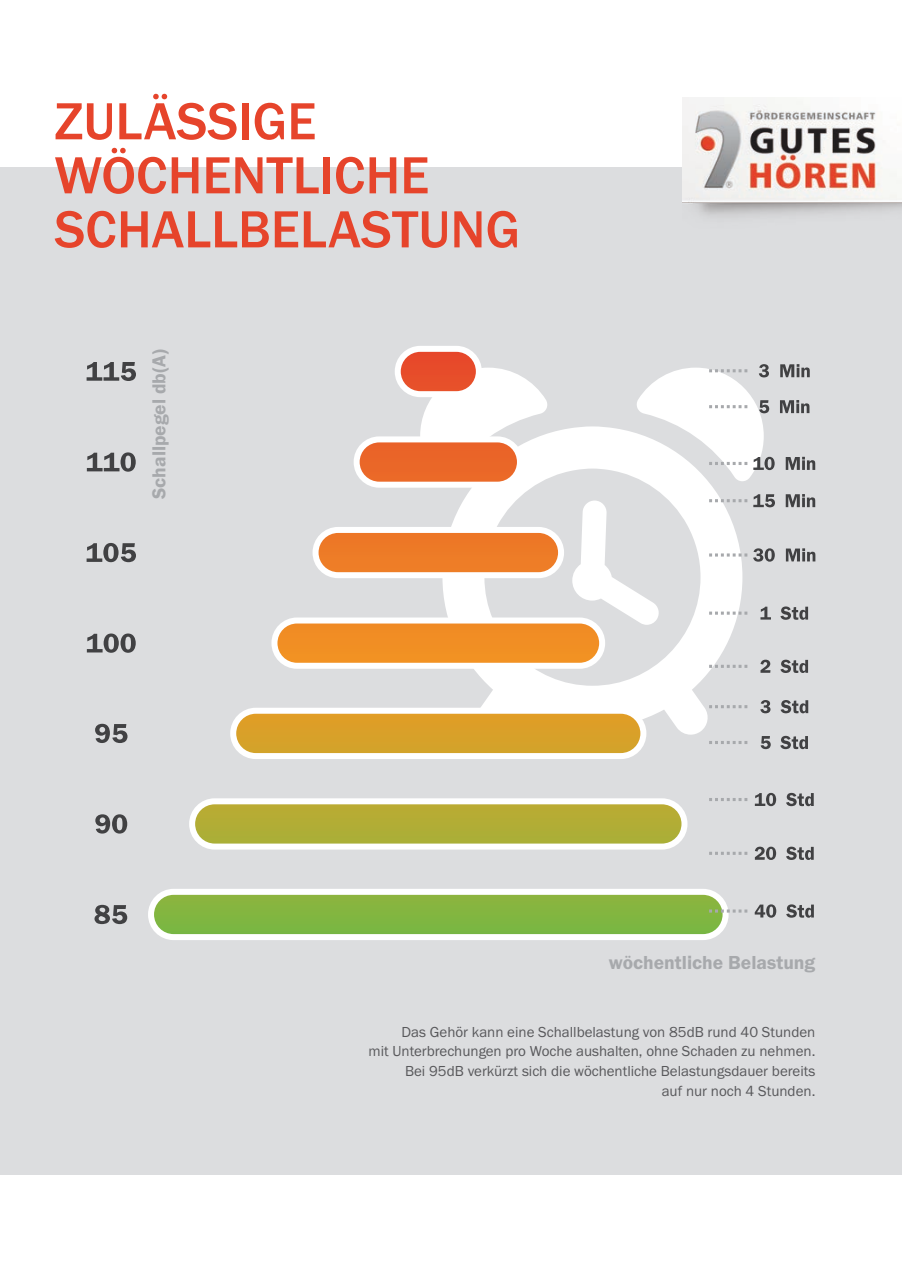
<style>
.page{position:relative;width:902px;height:1272px;background:#fff}
.page>*{position:absolute;margin:0;border:0;box-sizing:border-box;transform-origin:0 0}
.t1{font:500 54px/54px "Franklin Gothic Itc T";color:#e6442b}
.t2{font:600 19.5px "Franklin Gothic Itc T";color:#a7a9ac}
.t3{font:15px/19.5px "Franklin Gothic Itc T";color:#58585b;text-align:right}
</style>
<div class="page">
<div style="left:0;top:167px;width:901px;height:1007px;background:#dcdddf"></div>
<img style="left:682px;top:97px;width:219px;height:119px">
<svg style="left:420px;top:367px;width:343px;height:367px"></svg>
<div style="left:151px;top:891px;width:574px;height:46px;background:#83b640;border-radius:23px"></div>
<div style="left:148px;top:888px;width:580px;height:52px;border:6px solid #fff;border-radius:23px"></div>
<div style="left:192px;top:801px;width:492px;height:45px;background:#b2ad35;border-radius:23px"></div>
<div style="left:189px;top:798px;width:498px;height:51px;border:6px solid #fff;border-radius:23px"></div>
<div style="left:233px;top:710px;width:410px;height:46px;background:#d9a029;border-radius:23px"></div>
<div style="left:230px;top:707px;width:416px;height:52px;border:6px solid #fff;border-radius:23px"></div>
<div style="left:274px;top:620px;width:328px;height:45px;background:#f18e24;border-radius:23px"></div>
<div style="left:271px;top:617px;width:334px;height:51px;border:6px solid #fff;border-radius:23px"></div>
<div style="left:315px;top:530px;width:246px;height:45px;background:#ed7b27;border-radius:23px"></div>
<div style="left:312px;top:527px;width:252px;height:51px;border:6px solid #fff;border-radius:23px"></div>
<div style="left:356px;top:439px;width:164px;height:45px;background:#ea6728;border-radius:23px"></div>
<div style="left:353px;top:436px;width:170px;height:51px;border:6px solid #fff;border-radius:23px"></div>
<svg style="left:397px;top:349px;width:82px;height:45px;background:#e85737"></svg>
<div style="left:394px;top:346px;width:88px;height:51px;border:6px solid #fff;border-radius:23px"></div>
<svg style="left:87px;top:362px;width:49px;height:562px"></svg>
<svg style="left:759px;top:400px;width:10px;height:13px"></svg>
<svg style="left:780px;top:400px;width:29px;height:13px"></svg>
<svg style="left:758px;top:364px;width:11px;height:13px"></svg>
<svg style="left:780px;top:364px;width:29px;height:13px"></svg>
<svg style="left:753px;top:457px;width:21px;height:13px"></svg>
<svg style="left:785px;top:457px;width:30px;height:13px"></svg>
<svg style="left:753px;top:494px;width:22px;height:13px"></svg>
<svg style="left:785px;top:494px;width:30px;height:13px"></svg>
<svg style="left:753px;top:548px;width:21px;height:13px"></svg>
<svg style="left:785px;top:548px;width:30px;height:13px"></svg>
<svg style="left:760px;top:606px;width:10px;height:13px"></svg>
<svg style="left:780px;top:606px;width:28px;height:13px"></svg>
<svg style="left:760px;top:659px;width:10px;height:13px"></svg>
<svg style="left:780px;top:659px;width:28px;height:14px"></svg>
<svg style="left:760px;top:700px;width:10px;height:13px"></svg>
<svg style="left:780px;top:700px;width:28px;height:13px"></svg>
<svg style="left:760px;top:736px;width:10px;height:13px"></svg>
<svg style="left:780px;top:735px;width:27px;height:14px"></svg>
<svg style="left:754px;top:792px;width:22px;height:14px"></svg>
<svg style="left:786px;top:792px;width:27px;height:14px"></svg>
<svg style="left:754px;top:846px;width:22px;height:14px"></svg>
<svg style="left:786px;top:846px;width:27px;height:14px"></svg>
<svg style="left:754px;top:904px;width:22px;height:13px"></svg>
<svg style="left:786px;top:904px;width:27px;height:13px"></svg>
<svg style="left:709px;top:369px;width:38px;height:3px"></svg>
<svg style="left:709px;top:405px;width:38px;height:3px"></svg>
<svg style="left:709px;top:462px;width:38px;height:3px"></svg>
<svg style="left:709px;top:499px;width:38px;height:3px"></svg>
<svg style="left:709px;top:553px;width:38px;height:3px"></svg>
<svg style="left:709px;top:611px;width:38px;height:3px"></svg>
<svg style="left:709px;top:664px;width:38px;height:4px"></svg>
<svg style="left:709px;top:705px;width:38px;height:3px"></svg>
<svg style="left:709px;top:741px;width:38px;height:3px"></svg>
<svg style="left:709px;top:798px;width:38px;height:3px"></svg>
<svg style="left:709px;top:851px;width:38px;height:3px"></svg>
<svg style="left:709px;top:909px;width:38px;height:3px"></svg>
<h1 class="t1" style="left:54px;top:93px;width:467px">ZULÄSSIGE<br>WÖCHENTLICHE<br>SCHALLBELASTUNG</h1>
<h2 class="t2" style="left:148px;top:499px;width:152px;rotate:-90deg">Schallpegel db(A)</h2>
<h2 class="t2" style="left:608px;top:951px;width:208px">wöchentliche Belastung</h2>
<p class="t3" style="left:368px;top:1021px;width:448px">Das Gehör kann eine Schallbelastung von 85dB rund 40 Stunden<br>mit Unterbrechungen pro Woche aushalten, ohne Schaden zu nehmen.<br>Bei 95dB verkürzt sich die wöchentliche Belastungsdauer bereits<br>auf nur noch 4 Stunden.</p>
</div>
